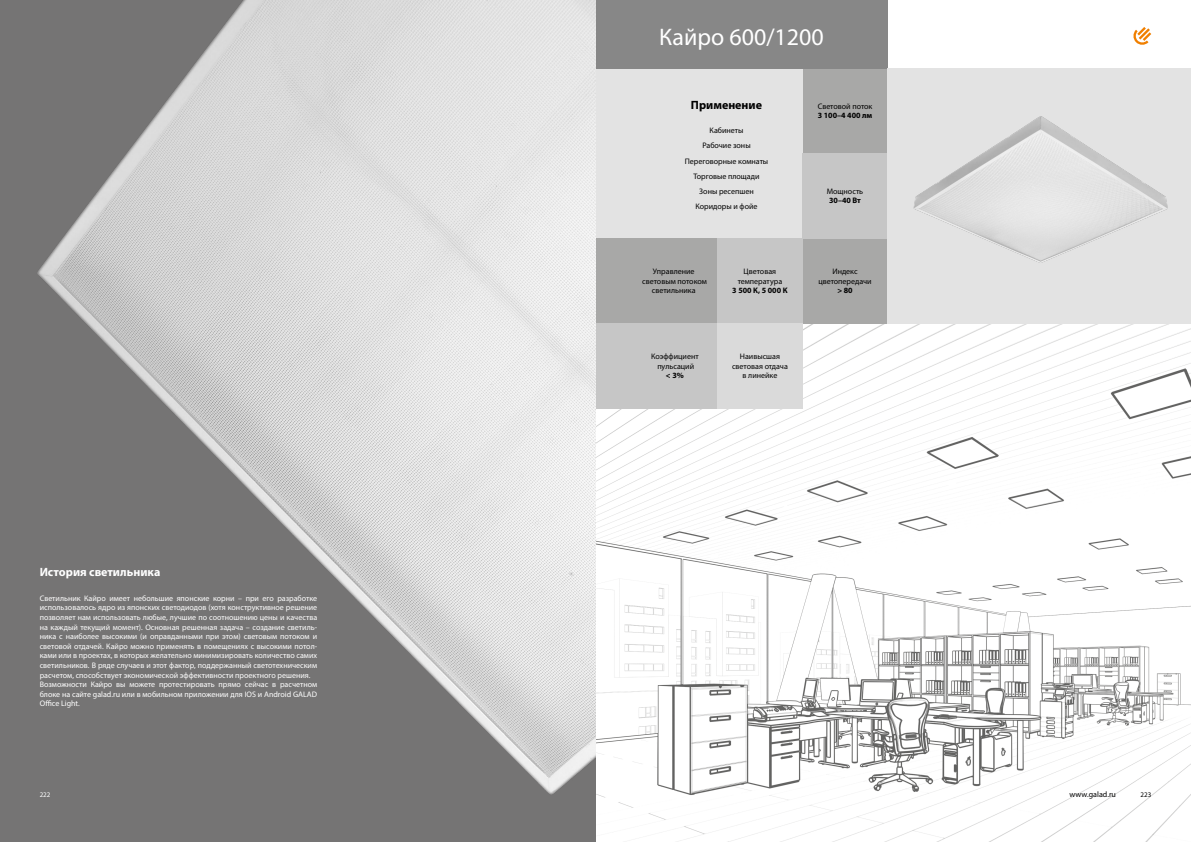
<style>
.page{position:relative;width:1191px;height:842px;background:#fff}
.page>*{position:absolute;margin:0;border:0;box-sizing:border-box;transform-origin:0 0}
.t1{font:24px "Myriad Pro";color:#fff}
.t2{font:700 12px "Myriad Pro";color:#fff}
.t3{font:700 12px "Myriad Pro";color:#000}
.t4{font:8px/9.6px "Myriad Pro";color:#fff}
.t5{font:8px/9.6px "Myriad Pro";color:#000;text-align:center}
.t6{font:700 8px "Myriad Pro";color:#000}
.t7{font:7px "Myriad Pro";color:#fff}
.t8{font:7px "Myriad Pro";color:#000}
</style>
<div class="page">
<img style="left:595px;top:323px;width:596px;height:519px">
<div style="left:802px;top:68px;width:85px;height:85px;background:#a8a8a7"></div>
<div style="left:595px;top:68px;width:207px;height:170px;background:#e3e3e3"></div>
<div style="left:802px;top:238px;width:85px;height:85px;background:#a8a8a7"></div>
<div style="left:595px;top:238px;width:122px;height:85px;background:#a8a8a7"></div>
<div style="left:717px;top:238px;width:85px;height:85px;background:#c6c6c6"></div>
<div style="left:595px;top:0;width:292px;height:68px;background:#878787"></div>
<div style="left:595px;top:323px;width:122px;height:85px;background:#c6c6c6"></div>
<div style="left:717px;top:323px;width:85px;height:85px;background:#dadada"></div>
<div style="left:802px;top:153px;width:85px;height:85px;background:#c6c6c6"></div>
<div style="left:887px;top:68px;width:304px;height:255px;background:#e3e3e3"></div>
<img style="left:913px;top:116px;width:255px;height:147px">
<img style="left:0;top:0;width:595px;height:842px">
<svg style="left:1133px;top:27px;width:18px;height:18px"></svg>
<h1 class="t1" style="left:659px;top:22px;width:166px">Кайро 600/1200</h1>
<h2 class="t2" style="left:40px;top:564px;width:122px">История светильника</h2>
<p class="t4" style="left:40px;top:593px;width:279px">Светильник Кайро имеет небольшие японские корни – при его разработке использовалось ядро из японских светодиодов (хотя конструктивное решение позволяет нам использовать любые, лучшие по соотношению цены и качества на каждый текущий момент). Основная решенная задача – создание светиль&shy;ника с наиболее высокими (и оправданными при этом) световым потоком и световой отдачей. Кайро можно применять в помещениях с высокими потол&shy;ками или в проектах, в которых желательно минимизировать количество самих светильников. В ряде случаев и этот фактор, поддержанный светотехническим расчетом, способствует экономической эффективности проектного решения.<br>Возможности Кайро вы можете протестировать прямо сейчас в расчетном блоке на сайте galad.ru или в мобильном приложении для IOS и Android GALAD Office Light.</p>
<h2 class="t3" style="left:691px;top:97px;width:73px">Применение</h2>
<p class="t5" style="left:685px;top:123px;width:85px;line-height:15.3px">Кабинеты<br>Рабочие зоны<br>Переговорные комнаты<br>Торговые площади<br>Зоны ресепшен<br>Коридоры и фойе</p>
<p class="t5" style="left:642px;top:266px;width:66px">Управление световым потоком светильника</p>
<p class="t5" style="left:651px;top:351px;width:49px">Коэффициент пульсаций</p>
<p class="t6" style="left:666px;top:370px;width:19px">&lt; 3%</p>
<p class="t5" style="left:737px;top:266px;width:46px">Цветовая температура</p>
<p class="t6" style="left:732px;top:285px;width:57px">3 500 К, 5 000 К</p>
<p class="t5" style="left:732px;top:351px;width:57px">Наивысшая световая отдача в линейке</p>
<p class="t5" style="left:817px;top:101px;width:56px">Световой поток</p>
<p class="t6" style="left:817px;top:110px;width:56px">3 100–4 400 лм</p>
<p class="t5" style="left:826px;top:186px;width:38px">Мощность</p>
<p class="t6" style="left:829px;top:195px;width:33px">30–40 Вт</p>
<p class="t5" style="left:818px;top:266px;width:55px">Индекс цветопередачи</p>
<p class="t6" style="left:837px;top:285px;width:17px">&gt; 80</p>
<p class="t7" style="left:40px;top:790px;width:12px">222</p>
<p class="t5" style="left:1069px;top:789px;width:48px">www.galad.ru</p>
<p class="t8" style="left:1140px;top:790px;width:12px">223</p>
</div>
